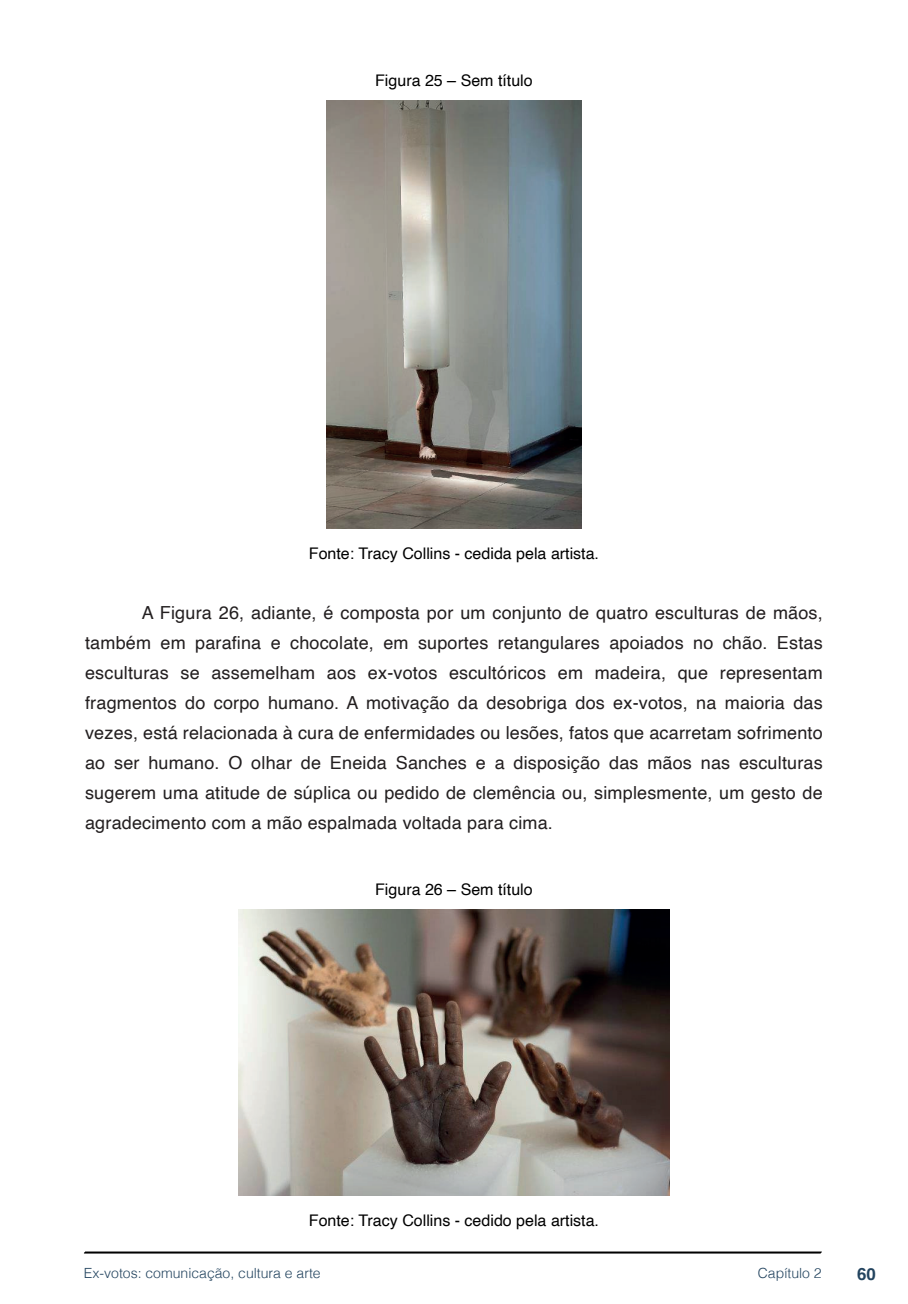
<style>
.page{position:relative;width:908px;height:1304px;background:#fff}
.page>*{position:absolute;margin:0;border:0;box-sizing:border-box;transform-origin:0 0}
.txt{font:18px/30px "Helvetica";letter-spacing:.01em;color:#231f20;text-align:justify}
.t1{font:700 16.8px "Helvetica";color:#23445f}
.imagens_graf_tab{font:16px "Helvetica";color:#000}
.t2{font:300 14px "Helvetica";color:#23445f}
</style>
<div class="page">
<svg style="left:84px;top:1251px;width:737px;height:3px;background:#515151"></svg>
<img style="left:326px;top:100px;width:255px;height:428px">
<img style="left:238px;top:909px;width:431px;height:287px">
<p class="imagens_graf_tab" style="left:375px;top:68px;width:159px">Figura 25 – Sem título</p>
<p class="imagens_graf_tab" style="left:309px;top:541px;width:291px">Fonte: Tracy Collins - cedida pela artista.</p>
<p class="txt" style="left:85px;top:598px;width:738px;text-indent:57px">A Figura 26, adiante, é composta por um conjunto de quatro esculturas de mãos, também em parafina e chocolate, em suportes retangulares apoiados no chão. Estas esculturas se assemelham aos ex-votos escultóricos em madeira, que representam fragmentos do corpo humano. A motivação da desobriga dos ex-votos, na maioria das vezes, está relacionada à cura de enfermidades ou lesões, fatos que acarretam sofrimento ao ser humano. O olhar de Eneida Sanches e a disposição das mãos nas esculturas sugerem uma atitude de súplica ou pedido de clemência ou, simplesmente, um gesto de agradecimento com a mão espalmada voltada para cima.</p>
<p class="imagens_graf_tab" style="left:375px;top:877px;width:159px">Figura 26 – Sem título</p>
<p class="imagens_graf_tab" style="left:309px;top:1208px;width:291px">Fonte: Tracy Collins - cedido pela artista.</p>
<p class="t2" style="left:84px;top:1261px;width:238px">Ex-votos: comunicação, cultura e arte</p>
<p class="t2" style="left:757px;top:1261px;width:65px">Capítulo 2</p>
<p class="t1" style="left:856px;top:1264px;width:20px">60</p>
</div>
